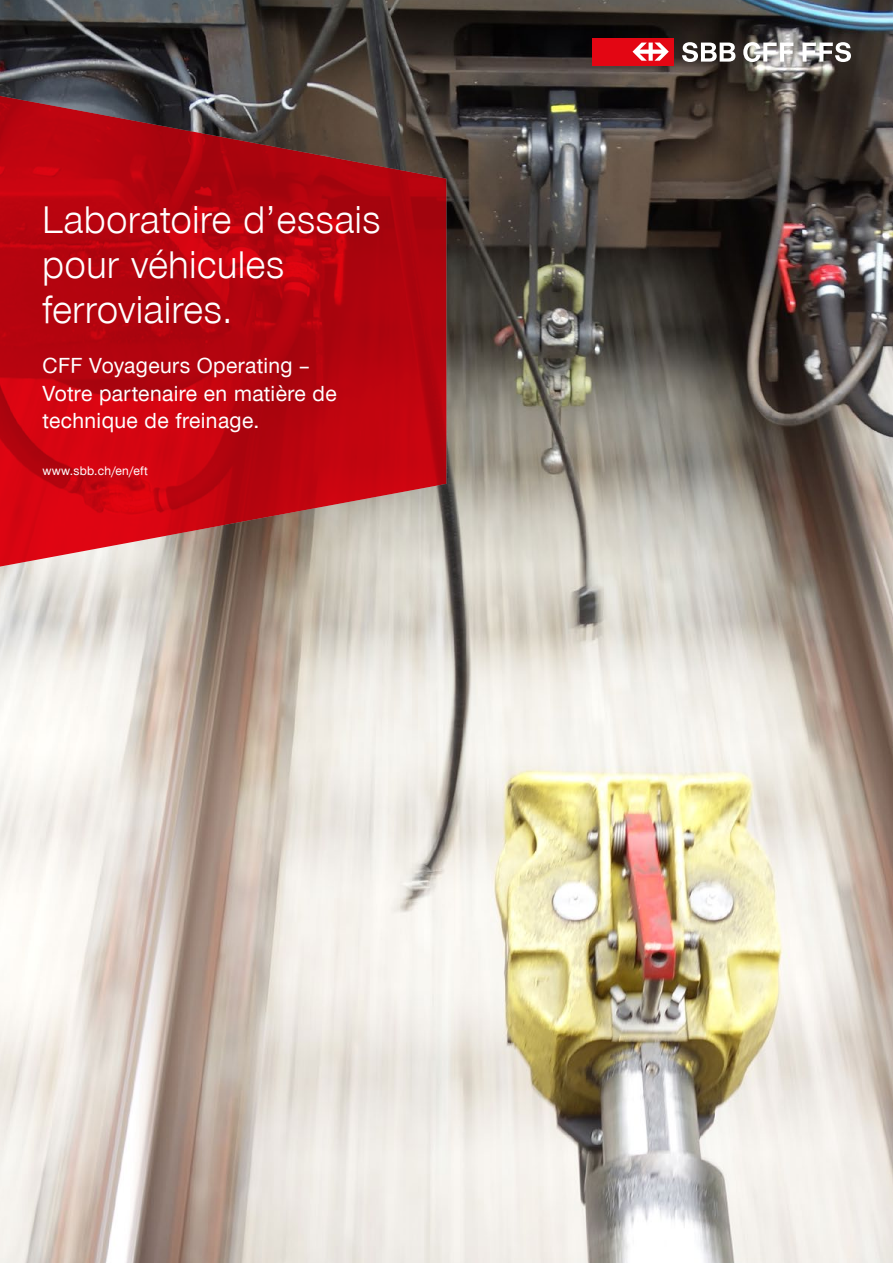
<style>
.page{position:relative;width:893px;height:1263px;background:#fff}
.page>*{position:absolute;margin:0;border:0;box-sizing:border-box;transform-origin:0 0}
.Textabschnitt{font:300 37.5px/45px "SBB";letter-spacing:.02em;color:#fff}
.Textabschnitt-2{font:21px/27.3px "SBB";letter-spacing:.02em;color:#fff}
.Textabschnitt-3{font:12px "SBB";letter-spacing:.02em;color:#fff}
</style>
<div class="page">
<img style="left:0;top:0;width:893px;height:1263px">
<svg style="left:0;top:94px;width:446px;height:475px;background:#b11a21"></svg>
<svg style="left:682px;top:42px;width:53px;height:20px"></svg>
<svg style="left:743px;top:42px;width:50px;height:20px"></svg>
<svg style="left:802px;top:42px;width:49px;height:20px"></svg>
<div style="left:592px;top:38px;width:81px;height:27px;background:#e30613"></div>
<svg style="left:632px;top:43px;width:37px;height:18px"></svg>
<p class="Textabschnitt" style="left:43px;top:196px;width:340px">Laboratoire d’essais pour véhicules ferroviaires.</p>
<p class="Textabschnitt-2" style="left:43px;top:351px;width:296px">CFF Voyageurs Operating –<br>Votre partenaire en matière de technique de freinage.</p>
<p class="Textabschnitt-3" style="left:43px;top:462px;width:107px">www.sbb.ch/en/eft</p>
</div>
